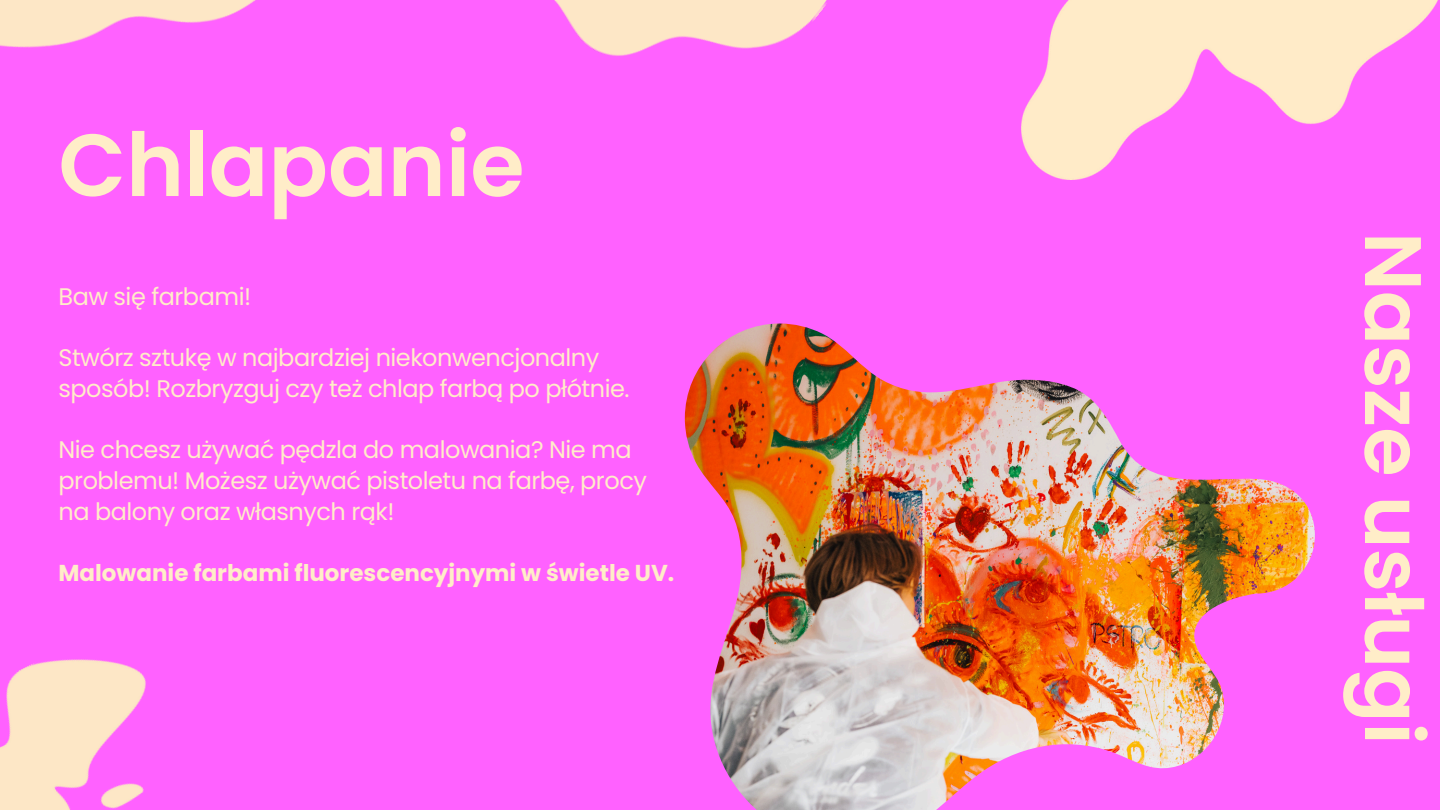
<style>
.page{position:relative;width:1440px;height:810px;background:#ff61ff}
.page>*{position:absolute;margin:0;border:0;box-sizing:border-box;transform-origin:0 0}
.t1{font:600 88px "Poppins";color:#ffedc8}
.t2{font:600 80px "Poppins";color:#ffedc8}
.t3{font:24px/30.8px "Poppins";letter-spacing:-.02em;color:#ffedc8}
.t4{font:700 23px "Poppins";color:#ffedc8}
</style>
<div class="page">
<img style="left:690px;top:378px;width:625px;height:432px">
<img style="left:1022px;top:0;width:416px;height:180px">
<img style="left:0;top:659px;width:146px;height:151px">
<img style="left:0;top:0;width:879px;height:449px">
<p class="t1" style="left:58px;top:104px;width:468px">Chlapanie</p>
<p class="t3" style="left:58px;top:281px;width:194px">Baw się farbami!</p>
<p class="t3" style="left:58px;top:342px;width:573px">Stwórz sztukę w najbardziej niekonwencjonalny sposób! Rozbryzguj czy też chlap farbą po płótnie.</p>
<h2 class="t3" style="left:58px;top:435px;width:590px">Nie chcesz używać pędzla do malowania? Nie ma problemu! Możesz używać pistoletu na farbę, procy</h2>
<p class="t3" style="left:58px;top:496px;width:338px">na balony oraz własnych rąk!</p>
<p class="t4" style="left:58px;top:557px;width:617px">Malowanie farbami fluorescencyjnymi w świetle UV.</p>
<p class="t2" style="left:1449px;top:232px;width:514px;rotate:90deg">Nasze usługi</p>
</div>
